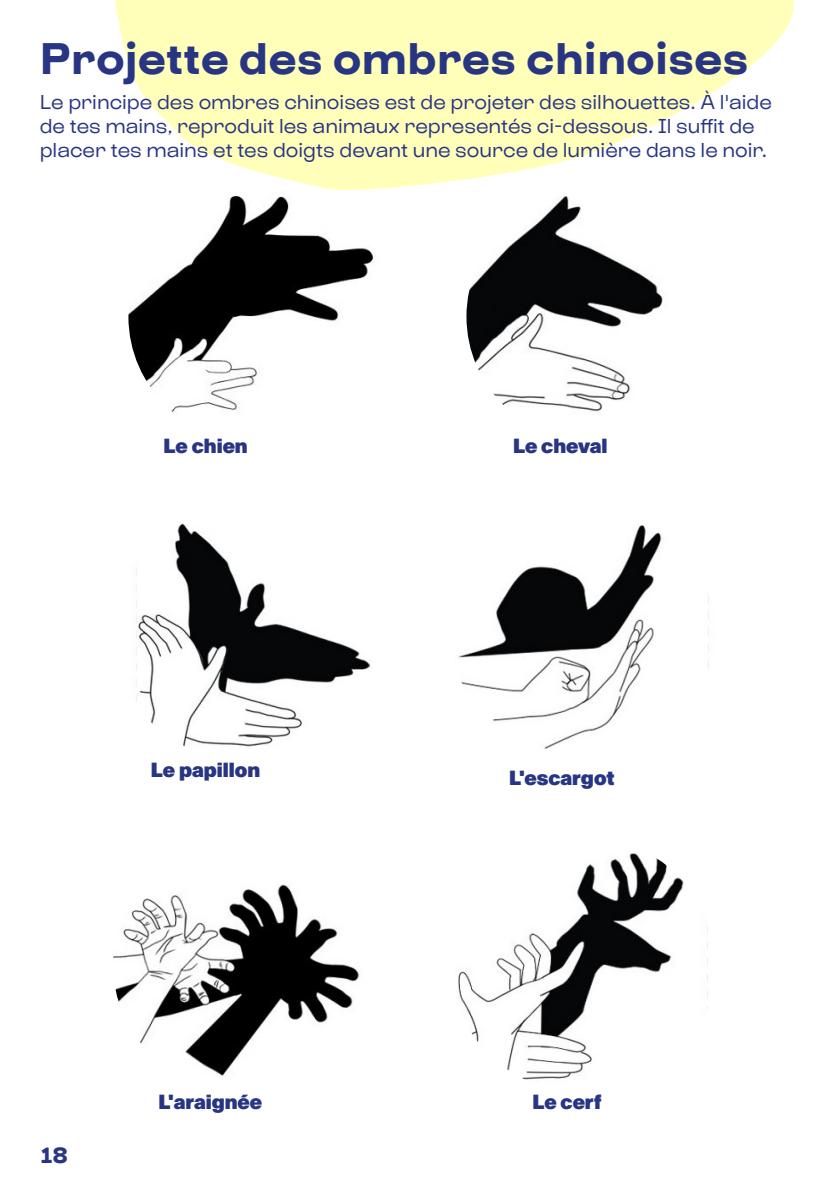
<style>
.page{position:relative;width:840px;height:1191px;background:#fff}
.page>*{position:absolute;margin:0;border:0;box-sizing:border-box;transform-origin:0 0}
.t1{font:44px "Boogie School Sans High 6 th";color:#283583}
.t2{font:22px "Boogie School Sans High 6 th";color:#283583}
.t3{font:20px/24px "Boogie School Sans High 3 rd";color:#283583}
.t4{font:900 20px "Plain";color:#283583}
</style>
<div class="page">
<svg style="left:115px;top:0;width:679px;height:189px;fill:#ffffba"></svg>
<img style="left:128px;top:189px;width:245px;height:223px">
<img style="left:466px;top:196px;width:197px;height:216px">
<img style="left:136px;top:523px;width:235px;height:224px">
<img style="left:458px;top:525px;width:251px;height:224px">
<img style="left:458px;top:853px;width:250px;height:227px">
<img style="left:113px;top:884px;width:247px;height:192px">
<h1 class="t1" style="left:39px;top:32px;width:710px">Projette des ombres chinoises</h1>
<p class="t3" style="left:40px;top:91px;width:733px">Le principe des ombres chinoises est de projeter des silhouettes. À l'aide de tes mains, reproduit les animaux representés ci-dessous. Il suffit de placer tes mains et tes doigts devant une source de lumière dans le noir.</p>
<p class="t4" style="left:163px;top:430px;width:86px">Le chien</p>
<p class="t4" style="left:512px;top:430px;width:96px">Le cheval</p>
<p class="t4" style="left:151px;top:754px;width:111px">Le papillon</p>
<p class="t4" style="left:509px;top:762px;width:107px">L'escargot</p>
<p class="t2" style="left:41px;top:1141px;width:29px">18</p>
<p class="t4" style="left:158px;top:1086px;width:105px">L'araignée</p>
<p class="t4" style="left:532px;top:1086px;width:70px">Le cerf</p>
</div>
